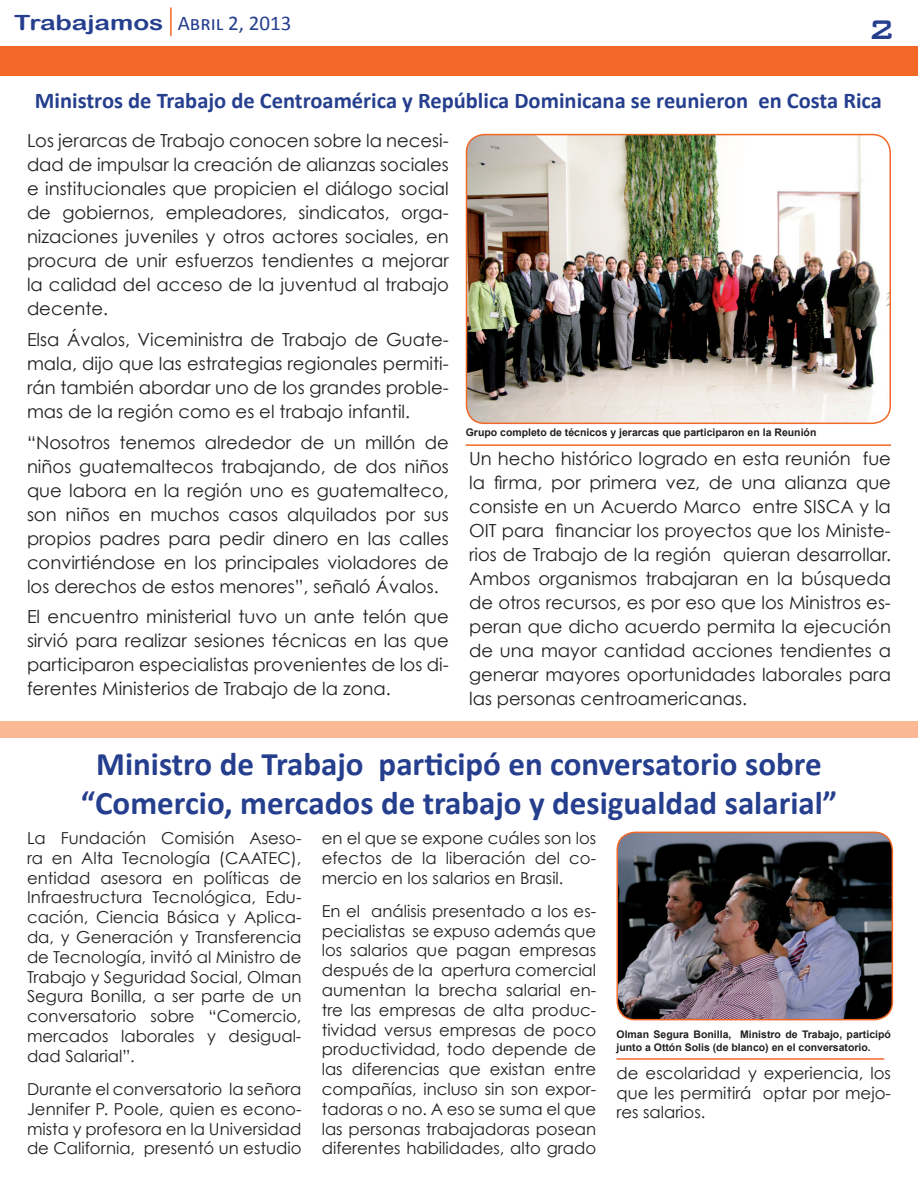
<style>
.page{position:relative;width:918px;height:1188px;background:#fff}
.page>*{position:absolute;margin:0;border:0;box-sizing:border-box;transform-origin:0 0}
.t1{font:500 36px "Bank Gothic";color:#253f8e}
.t2{font:700 33px/39.6px "Calibri";color:#253f8e;text-align:center}
.t3{font:700 22.5px "Calibri";color:#253f8e}
.t4{font:21px "Calibri";color:#253f8e}
.t5{font:18px/24px "Century Gothic";color:#231f20;text-align:justify}
.t6{font:16.5px/19.8px "Century Gothic";color:#231f20;text-align:justify}
.t7{font:700 10.5px/12.6px "Arial";color:#231f20}
.s1{font-family:"Arial Rounded MT Bold"}
</style>
<div class="page">
<div style="left:0;top:46px;width:918px;height:30px;background:#f26827"></div>
<hr style="left:170px;top:7px;width:2px;height:29px;background:#f26827">
<img style="left:466px;top:135px;width:424px;height:288px">
<div style="left:466px;top:134px;width:425px;height:290px;border:2px solid #f26827;border-radius:18px"></div>
<hr style="left:466px;top:444px;width:425px;height:2px;background:#f26827">
<hr style="left:616px;top:1058px;width:268px;height:2px;background:#f26827">
<div style="left:0;top:721px;width:918px;height:17px;background:#fab894"></div>
<img style="left:617px;top:832px;width:275px;height:188px">
<div style="left:616px;top:832px;width:277px;height:188px;border:2px solid #f26827;border-radius:18px"></div>
<p class="t4" style="left:14px;top:10px;width:279px"><span class="s1">Trabajamos</span> Abril 2, 2013</p>
<h1 class="t1" style="left:868px;top:1px;width:29px">2</h1>
<p class="t3" style="left:35px;top:87px;width:849px">Ministros de Trabajo de Centroamérica y República Dominicana se reunieron en Costa Rica</p>
<p class="t5" style="left:27px;top:129px;width:423px">Los jerarcas de Trabajo conocen sobre la necesi&shy;dad de impulsar la creación de alianzas sociales e institucionales que propicien el diálogo social de gobiernos, empleadores, sindicatos, orga&shy;nizaciones juveniles y otros actores sociales, en procura de unir esfuerzos tendientes a mejorar la calidad del acceso de la juventud al trabajo decente.</p>
<p class="t5" style="left:27px;top:327px;width:423px">Elsa Ávalos, Viceministra de Trabajo de Guate&shy;mala, dijo que las estrategias regionales permiti&shy;rán también abordar uno de los grandes proble&shy;mas de la región como es el trabajo infantil.</p>
<p class="t5" style="left:27px;top:430px;width:423px">“Nosotros tenemos alrededor de un millón de niños guatemaltecos trabajando, de dos niños que labora en la región uno es guatemalteco, son niños en muchos casos alquilados por sus propios padres para pedir dinero en las calles convirtiéndose en los principales violadores de los derechos de estos menores”, señaló Ávalos.</p>
<p class="t5" style="left:27px;top:605px;width:423px">El encuentro ministerial tuvo un ante telón que sirvió para realizar sesiones técnicas en las que participaron especialistas provenientes de los di&shy;ferentes Ministerios de Trabajo de la zona.</p>
<p class="t7" style="left:466px;top:427px;width:352px">Grupo completo de técnicos y jerarcas que participaron en la Reunión</p>
<p class="t5" style="left:469px;top:446px;width:423px">Un hecho histórico logrado en esta reunión fue la firma, por primera vez, de una alianza que consiste en un Acuerdo Marco entre SISCA y la OIT para financiar los proyectos que los Ministe&shy;rios de Trabajo de la región quieran desarrollar.<br>Ambos organismos trabajaran en la búsqueda de otros recursos, es por eso que los Ministros es&shy;peran que dicho acuerdo permita la ejecución de una mayor cantidad acciones tendientes a generar mayores oportunidades laborales para las personas centroamericanas.</p>
<h2 class="t2" style="left:81px;top:742px;width:758px">Ministro de Trabajo participó en conversatorio sobre “Comercio, mercados de trabajo y desigualdad salarial”</h2>
<p class="t6" style="left:27px;top:828px;width:276px">La Fundación Comisión Aseso&shy;ra en Alta Tecnología (CAATEC), entidad asesora en políticas de Infraestructura Tecnológica, Edu&shy;cación, Ciencia Básica y Aplica&shy;da, y Generación y Transferencia de Tecnología, invitó al Ministro de Trabajo y Seguridad Social, Olman Segura Bonilla, a ser parte de un conversatorio sobre “Comercio, mercados laborales y desigual&shy;dad Salarial”.</p>
<p class="t6" style="left:27px;top:1079px;width:276px">Durante el conversatorio la señora Jennifer P. Poole, quien es econo&shy;mista y profesora en la Universidad de California, presentó un estudio</p>
<p class="t6" style="left:322px;top:828px;width:276px">en el que se expone cuáles son los efectos de la liberación del co&shy;mercio en los salarios en Brasil.</p>
<p class="t6" style="left:322px;top:901px;width:276px">En el análisis presentado a los es&shy;pecialistas se expuso además que los salarios que pagan empresas después de la apertura comercial aumentan la brecha salarial en&shy;tre las empresas de alta produc&shy;tividad versus empresas de poco productividad, todo depende de las diferencias que existan entre compañías, incluso sin son expor&shy;tadoras o no. A eso se suma el que las personas trabajadoras posean diferentes habilidades, alto grado</p>
<p class="t7" style="left:616px;top:1028px;width:276px">Olman Segura Bonilla, Ministro de Trabajo, participó junto a Ottón Solis (de blanco) en el conversatorio.</p>
<p class="t6" style="left:617px;top:1063px;width:276px">de escolaridad y experiencia, los que les permitirá optar por mejo&shy;res salarios.</p>
</div>
